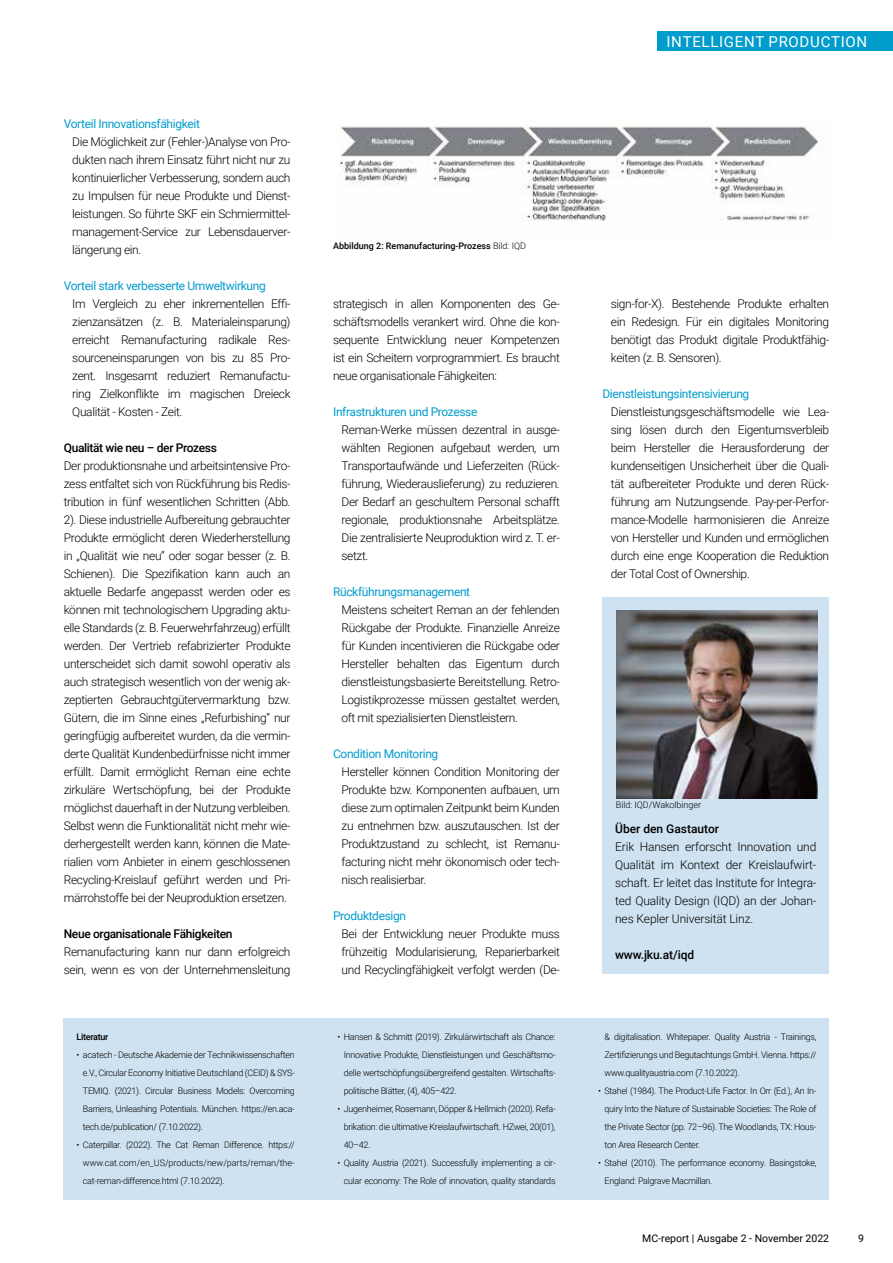
<style>
.page{position:relative;width:893px;height:1263px;background:#fff}
.page>*{position:absolute;margin:0;border:0;box-sizing:border-box;transform-origin:0 0}
.t1{font:15px "Roboto";letter-spacing:.045em;color:#fff}
.t2{font:300 12px/18px "Roboto";letter-spacing:-.03em;color:#000;text-align:justify}
.t3{font:12px "Roboto";letter-spacing:-.03em;color:#009ccc}
.t4{font:500 12px "Roboto";letter-spacing:-.03em;color:#000}
.t5{font:500 12px "Roboto";color:#000}
.t6{font:500 12px "Roboto";letter-spacing:-.01em;color:#000}
.t7{font:10.5px "Roboto";color:#000}
.t8{font:300 9px/18px "Roboto";letter-spacing:-.03em;color:#000;text-align:justify}
.t9{font:500 9px "Roboto";color:#000}
.t10{font:300 9px "Roboto";color:#000}
.t11{font:500 9px "Roboto";letter-spacing:-.03em;color:#000}
.s1{font-weight:300}
</style>
<div class="page">
<div style="left:657px;top:32px;width:236px;height:19px;background:#009ccc"></div>
<div style="left:64px;top:1018px;width:765px;height:181px;background:#cee2f1"></div>
<div style="left:602px;top:598px;width:227px;height:376px;background:#cee2f1"></div>
<img style="left:616px;top:611px;width:202px;height:187px">
<img style="left:340px;top:126px;width:479px;height:95px">
<p class="t3" style="left:64px;top:115px;width:138px">Vorteil Innovationsfähigkeit</p>
<p class="t2" style="left:72px;top:132px;width:220px">Die Möglichkeit zur (Fehler-)Analyse von Pro&shy;dukten nach ihrem Einsatz führt nicht nur zu kontinuierlicher Verbesserung, sondern auch zu Impulsen für neue Produkte und Dienst&shy;leistungen. So führte SKF ein Schmiermittel&shy;management-Service zur Lebensdauerver&shy;längerung ein.</p>
<p class="t3" style="left:64px;top:277px;width:203px">Vorteil stark verbesserte Umweltwirkung</p>
<p class="t2" style="left:72px;top:294px;width:220px">Im Vergleich zu eher inkrementellen Effi&shy;zienzansätzen (z. B. Materialeinsparung) erreicht Remanufacturing radikale Res&shy;sourceneinsparungen von bis zu 85 Pro&shy;zent. Insgesamt reduziert Remanufactu&shy;ring Zielkonflikte im magischen Dreieck Qualität - Kosten - Zeit.</p>
<p class="t4" style="left:64px;top:439px;width:155px">Qualität wie neu – der Prozess</p>
<p class="t2" style="left:64px;top:456px;width:228px">Der produktionsnahe und arbeitsintensive Pro&shy;zess entfaltet sich von Rückführung bis Redis&shy;tribution in fünf wesentlichen Schritten (Abb.<br>2). Diese industrielle Aufbereitung gebrauchter Produkte ermöglicht deren Wiederherstellung in „Qualität wie neu“ oder sogar besser (z. B.<br>Schienen). Die Spezifikation kann auch an aktuelle Bedarfe angepasst werden oder es können mit technologischem Upgrading aktu&shy;elle Standards (z. B. Feuerwehrfahrzeug) erfüllt werden. Der Vertrieb refabrizierter Produkte unterscheidet sich damit sowohl operativ als auch strategisch wesentlich von der wenig ak&shy;zeptierten Gebrauchtgütervermarktung bzw.<br>Gütern, die im Sinne eines „Refurbishing“ nur geringfügig aufbereitet wurden, da die vermin&shy;derte Qualität Kundenbedürfnisse nicht immer erfüllt. Damit ermöglicht Reman eine echte zirkuläre Wertschöpfung, bei der Produkte möglichst dauerhaft in der Nutzung verbleiben.<br>Selbst wenn die Funktionalität nicht mehr wie&shy;derhergestellt werden kann, können die Mate&shy;rialien vom Anbieter in einem geschlossenen Recycling-Kreislauf geführt werden und Pri&shy;märrohstoffe bei der Neuproduktion ersetzen.</p>
<p class="t4" style="left:64px;top:925px;width:170px">Neue organisationale Fähigkeiten</p>
<p class="t2" style="left:64px;top:942px;width:228px">Remanufacturing kann nur dann erfolgreich sein, wenn es von der Unternehmensleitung</p>
<p class="t11" style="left:77px;top:1030px;width:33px">Literatur</p>
<p class="t8" style="left:83px;top:1045px;width:213px;text-indent:-6px">• acatech - Deutsche Akademie der Technikwissenschaften e.V., Circular Economy Initiative Deutschland (CEID) &amp; SYS-TEMIQ. (2021). Circular Business Models: Overcoming Barriers, Unleashing Potentials. München. https://en.aca&shy;tech.de/publication/ (7.10.2022).</p>
<p class="t8" style="left:83px;top:1135px;width:213px;text-indent:-6px">• Caterpillar. (2022). The Cat Reman Difference. https:// www.cat.com/en_US/products/new/parts/reman/the&shy;cat-reman-difference.html (7.10.2022).</p>
<p class="t9" style="left:333px;top:239px;width:194px">Abbildung 2: Remanufacturing-Prozess <span class="s1">Bild: IQD</span></p>
<p class="t2" style="left:333px;top:294px;width:228px">strategisch in allen Komponenten des Ge&shy;schäftsmodells verankert wird. Ohne die kon&shy;sequente Entwicklung neuer Kompetenzen ist ein Scheitern vorprogrammiert. Es braucht neue organisationale Fähigkeiten:</p>
<p class="t3" style="left:333px;top:403px;width:146px">Infrastrukturen und Prozesse</p>
<p class="t2" style="left:342px;top:420px;width:220px">Reman-Werke müssen dezentral in ausge&shy;wählten Regionen aufgebaut werden, um Transportaufwände und Lieferzeiten (Rück&shy;führung, Wiederauslieferung) zu reduzieren.<br>Der Bedarf an geschultem Personal schafft regionale, produktionsnahe Arbeitsplätze.<br>Die zentralisierte Neuproduktion wird z. T. er&shy;setzt.</p>
<p class="t3" style="left:333px;top:583px;width:139px">Rückführungsmanagement</p>
<p class="t2" style="left:342px;top:600px;width:220px">Meistens scheitert Reman an der fehlenden Rückgabe der Produkte. Finanzielle Anreize für Kunden incentivieren die Rückgabe oder Hersteller behalten das Eigentum durch dienstleistungsbasierte Bereitstellung. Retro-Logistikprozesse müssen gestaltet werden, oft mit spezialisierten Dienstleistern.</p>
<p class="t3" style="left:333px;top:745px;width:107px">Condition Monitoring</p>
<p class="t2" style="left:342px;top:762px;width:220px">Hersteller können Condition Monitoring der Produkte bzw. Komponenten aufbauen, um diese zum optimalen Zeitpunkt beim Kunden zu entnehmen bzw. auszutauschen. Ist der Produktzustand zu schlecht, ist Remanu&shy;facturing nicht mehr ökonomisch oder tech&shy;nisch realisierbar.</p>
<p class="t3" style="left:333px;top:907px;width:75px">Produktdesign</p>
<p class="t2" style="left:342px;top:924px;width:220px">Bei der Entwicklung neuer Produkte muss frühzeitig Modularisierung, Reparierbarkeit und Recyclingfähigkeit verfolgt werden (De-</p>
<p class="t8" style="left:344px;top:1027px;width:213px;text-indent:-6px">• Hansen &amp; Schmitt (2019). Zirkulärwirtschaft als Chance:<br>Innovative Produkte, Dienstleistungen und Geschäftsmo&shy;delle wertschöpfungsübergreifend gestalten. Wirtschafts&shy;politische Blätter, (4), 405–422.</p>
<p class="t8" style="left:344px;top:1099px;width:213px;text-indent:-6px">• Jugenheimer, Rosemann, Döpper &amp; Hellmich (2020). Refa&shy;brikation: die ultimative Kreislaufwirtschaft. HZwei, 20(01), 40–42.</p>
<p class="t8" style="left:337px;top:1153px;width:220px;text-align:right">• Quality Austria (2021). Successfully implementing a cir&shy;cular economy: The Role of innovation, quality standards</p>
<p class="t1" style="left:667px;top:31px;width:202px">INTELLIGENT PRODUCTION</p>
<p class="t2" style="left:611px;top:294px;width:220px">sign-for-X). Bestehende Produkte erhalten ein Redesign. Für ein digitales Monitoring benötigt das Produkt digitale Produktfähig&shy;keiten (z. B. Sensoren).</p>
<p class="t3" style="left:602px;top:385px;width:148px">Dienstleistungsintensivierung</p>
<p class="t2" style="left:611px;top:402px;width:220px">Dienstleistungsgeschäftsmodelle wie Lea&shy;sing lösen durch den Eigentumsverbleib beim Hersteller die Herausforderung der kundenseitigen Unsicherheit über die Quali&shy;tät aufbereiteter Produkte und deren Rück&shy;führung am Nutzungsende. Pay-per-Perfor&shy;mance-Modelle harmonisieren die Anreize von Hersteller und Kunden und ermöglichen durch eine enge Kooperation die Reduktion der Total Cost of Ownership.</p>
<p class="t10" style="left:616px;top:798px;width:87px">Bild: IQD/Wakolbinger</p>
<p class="t5" style="left:615px;top:820px;width:105px">Über den Gastautor</p>
<p class="t2" style="left:615px;top:837px;width:203px">Erik Hansen erforscht Innovation und Qualität im Kontext der Kreislaufwirt&shy;schaft. Er leitet das Institute for Integra&shy;ted Quality Design (IQD) an der Johan&shy;nes Kepler Universität Linz.</p>
<p class="t6" style="left:615px;top:946px;width:80px">www.jku.at/iqd</p>
<p class="t8" style="left:604px;top:1027px;width:213px">&amp; digitalisation. Whitepaper. Quality Austria - Trainings, Zertifizierungs und Begutachtungs GmbH. Vienna. https:// www.qualityaustria.com (7.10.2022).</p>
<p class="t8" style="left:604px;top:1081px;width:213px;text-indent:-6px">• Stahel (1984). The Product-Life Factor. In Orr (Ed.), An In&shy;quiry Into the Nature of Sustainable Societies: The Role of the Private Sector (pp. 72–96). The Woodlands, TX: Hous&shy;ton Area Research Center.</p>
<p class="t8" style="left:604px;top:1153px;width:213px;text-indent:-6px">• Stahel (2010). The performance economy. Basingstoke,<br>England: Palgrave Macmillan.</p>
<p class="t7" style="left:642px;top:1231px;width:188px">MC-report | Ausgabe 2 - November 2022</p>
<p class="t7" style="left:858px;top:1231px;width:7px">9</p>
</div>
